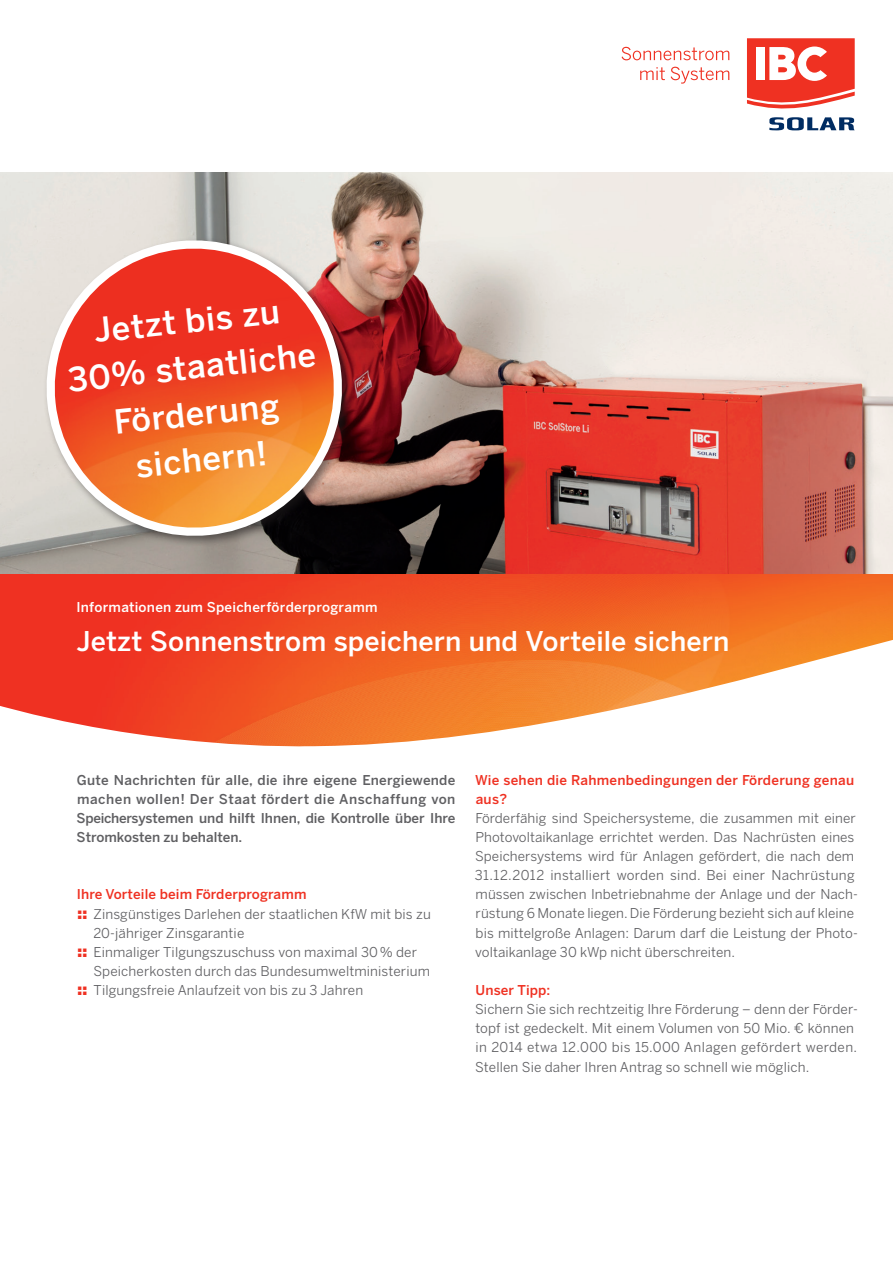
<style>
.page{position:relative;width:893px;height:1263px;background:#fff}
.page>*{position:absolute;margin:0;border:0;box-sizing:border-box;transform-origin:0 0}
.t1{font:500 33px/46.5px "Benton Sans";color:#fff;text-align:center}
.t2{font:500 27px "Benton Sans";letter-spacing:.005em;color:#fff}
.t3{font:13.5px/19.2px "Benton Sans";letter-spacing:.005em;color:#5f5f62}
.t4{font:500 13.5px/19.2px "Benton Sans";color:#5f5f62;text-align:justify}
.t5{font:500 13.5px/19.2px "Benton Sans";letter-spacing:.01em;color:#ef3122}
.t6{font:500 13.5px "Benton Sans";letter-spacing:.02em;color:#fff}
.s1{font-family:"square";color:#ef3122}
</style>
<div class="page">
<img style="left:0;top:172px;width:893px;height:402px">
<img style="left:0;top:574px;width:893px;height:62px">
<svg style="left:0;top:636px;width:893px;height:111px"></svg>
<svg style="left:640px;top:67px;width:89px;height:17px"></svg>
<svg style="left:622px;top:47px;width:107px;height:13px"></svg>
<svg style="left:747px;top:38px;width:108px;height:92px"></svg>
<div style="left:43px;top:236px;width:311px;height:312px;background:#231f20;opacity:.55"></div>
<svg style="left:43px;top:237px;width:302px;height:303px;background:#e07454"></svg>
<h1 class="t1" style="left:61px;top:311px;width:251px;rotate:-6deg">Jetzt bis zu<br>30% staatliche<br>Förderung sichern!</h1>
<p class="t6" style="left:77px;top:599px;width:303px">Informationen zum Speicherförderprogramm</p>
<h2 class="t2" style="left:77px;top:624px;width:654px">Jetzt Sonnenstrom speichern und Vorteile sichern</h2>
<p class="t4" style="left:77px;top:770px;width:380px">Gute Nachrichten für alle, die ihre eigene Energiewende machen wollen! Der Staat fördert die Anschaffung von Speichersystemen und hilft Ihnen, die Kontrolle über Ihre Stromkosten zu behalten.</p>
<p class="t5" style="left:77px;top:885px;width:231px">Ihre Vorteile beim Förderprogramm</p>
<p class="t3" style="left:78px;top:904px;width:354px"><span class="s1">A</span> Zinsgünstiges Darlehen der staatlichen KfW mit bis zu</p>
<p class="t3" style="left:93px;top:923px;width:153px">20-jähriger Zinsgarantie</p>
<p class="t3" style="left:78px;top:942px;width:340px"><span class="s1">A</span> Einmaliger Tilgungszuschuss von maximal 30 % der</p>
<p class="t3" style="left:93px;top:961px;width:338px">Speicherkosten durch das Bundesumweltministerium</p>
<p class="t3" style="left:78px;top:980px;width:287px"><span class="s1">A</span> Tilgungsfreie Anlaufzeit von bis zu 3 Jahren</p>
<p class="t5" style="left:475px;top:770px;width:381px">Wie sehen die Rahmenbedingungen der Förderung genau aus?</p>
<p class="t3" style="left:475px;top:808px;width:384px">Förderfähig sind Speichersysteme, die zusammen mit einer Photovoltaikanlage errichtet werden. Das Nachrüsten eines Speichersystems wird für Anlagen gefördert, die nach dem 31.12.2012 installiert worden sind. Bei einer Nachrüstung müssen zwischen Inbetriebnahme der Anlage und der Nach&shy;rüstung 6 Monate liegen. Die Förderung bezieht sich auf kleine bis mittelgroße Anlagen: Darum darf die Leistung der Photo&shy;voltaikanlage 30 kWp nicht überschreiten.</p>
<p class="t5" style="left:476px;top:981px;width:76px">Unser Tipp:</p>
<p class="t3" style="left:475px;top:1000px;width:384px">Sichern Sie sich rechtzeitig Ihre Förderung – denn der Förder&shy;topf ist gedeckelt. Mit einem Volumen von 50 Mio. € können in 2014 etwa 12.000 bis 15.000 Anlagen gefördert werden.<br>Stellen Sie daher Ihren Antrag so schnell wie möglich.</p>
</div>
